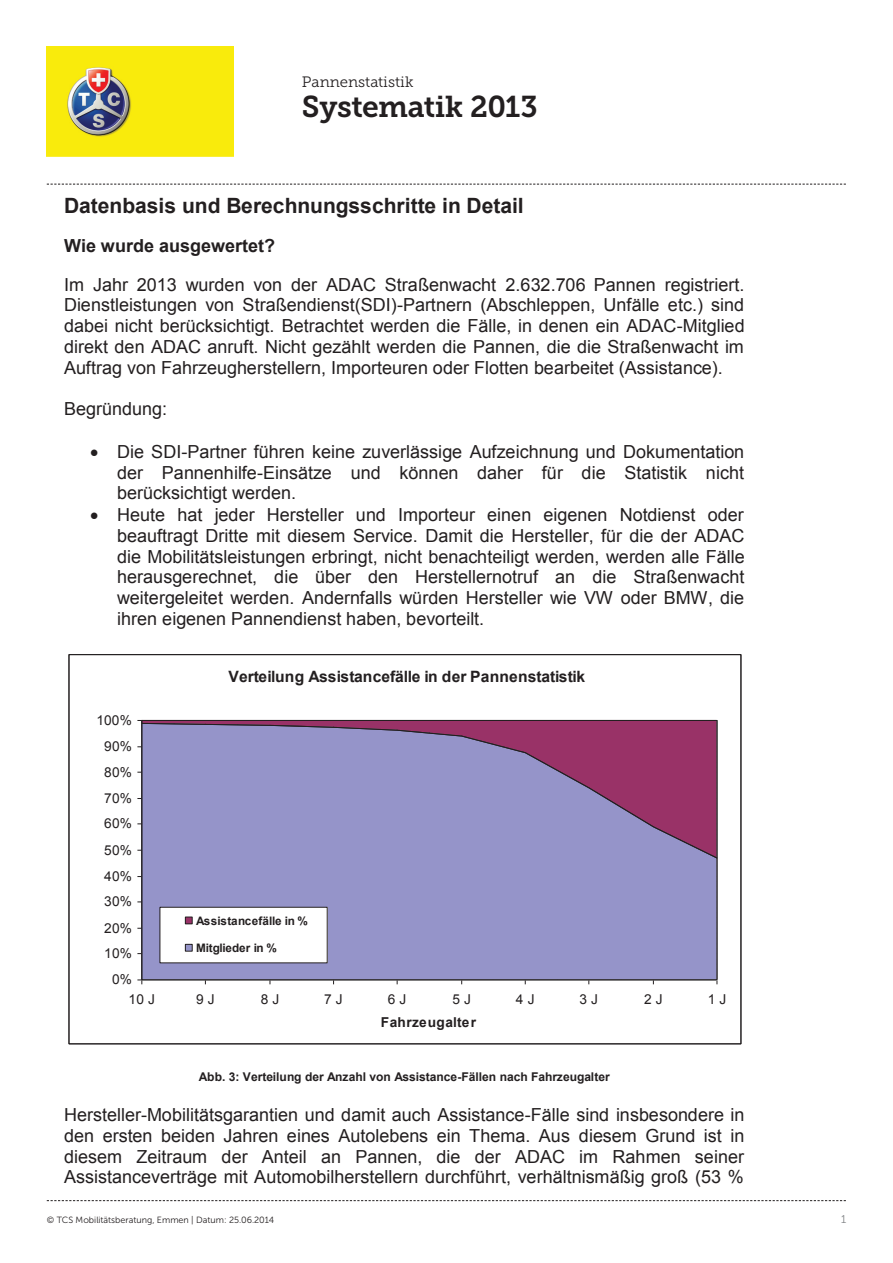
<style>
.page{position:relative;width:893px;height:1263px;background:#fff}
.page>*{position:absolute;margin:0;border:0;box-sizing:border-box;transform-origin:0 0}
.t1{font:30px "Museo Slab 700";letter-spacing:-.015em;color:#231f20}
.t2{font:700 21px "Arial";color:#231f20}
.t3{font:18px/20.7px "Arial";color:#231f20;text-align:justify}
.t4{font:700 18px "Arial";color:#231f20}
.t5{font:700 15.6px "Arial";letter-spacing:.005em;color:#231f20}
.t6{font:15px "Museo Slab 300";color:#231f20}
.t7{font:13.65px "Arial";letter-spacing:.015em;color:#231f20}
.t8{font:700 13.65px "Arial";letter-spacing:.03em;color:#231f20}
.t9{font:700 12px "Arial";color:#231f20}
.t10{font:700 11.7px "Arial";color:#231f20}
.t11{font:700 11.7px "Arial";letter-spacing:-.03em;color:#231f20}
.t12{font:11.25px "Museo Slab 300";color:#808285}
.t13{font:9px "Museo Sans 300";color:#231f20}
</style>
<div class="page">
<svg style="left:47px;top:1200px;width:799px;height:1px"></svg>
<svg style="left:47px;top:184px;width:799px;height:1px"></svg>
<img style="left:47px;top:47px;width:187px;height:109px">
<hr style="left:143px;top:979px;width:574px;height:1px;background:#939598">
<div style="left:142px;top:859px;width:575px;height:120px;background:#9594c9"></div>
<svg style="left:141px;top:719px;width:576px;height:140px;background:#947aad"></svg>
<hr style="left:141px;top:720px;width:1px;height:259px;background:#231f20">
<hr style="left:142px;top:979px;width:574px;height:1px;background:#231f20">
<div style="left:160px;top:907px;width:167px;height:56px;background:#fff"></div>
<div style="left:159px;top:907px;width:169px;height:56px;border:1px solid #231f20"></div>
<div style="left:185px;top:917px;width:7px;height:7px;background:#993267"></div>
<div style="left:185px;top:916px;width:8px;height:8px;border:1px solid #231f20"></div>
<div style="left:185px;top:944px;width:7px;height:7px;background:#9594c9"></div>
<div style="left:185px;top:944px;width:8px;height:8px;border:1px solid #231f20"></div>
<p class="t6" style="left:302px;top:74px;width:113px">Pannenstatistik</p>
<h1 class="t1" style="left:302px;top:90px;width:237px">Systematik 2013</h1>
<p class="t2" style="left:64px;top:191px;width:461px">Datenbasis und Berechnungsschritte in Detail</p>
<p class="t4" style="left:64px;top:234px;width:213px">Wie wurde ausgewertet?</p>
<p class="t3" style="left:64px;top:274px;width:682px">Im Jahr 2013 wurden von der ADAC Straßenwacht 2.632.706 Pannen registriert.<br>Dienstleistungen von Straßendienst(SDI)-Partnern (Abschleppen, Unfälle etc.) sind dabei nicht berücksichtigt. Betrachtet werden die Fälle, in denen ein ADAC-Mitglied direkt den ADAC anruft. Nicht gezählt werden die Pannen, die die Straßenwacht im Auftrag von Fahrzeugherstellern, Importeuren oder Flotten bearbeitet (Assistance).</p>
<p class="t3" style="left:64px;top:398px;width:105px">Begründung:</p>
<p class="t3" style="left:117px;top:441px;width:629px;text-indent:-27px">• Die SDI-Partner führen keine zuverlässige Aufzeichnung und Dokumentation der Pannenhilfe-Einsätze und können daher für die Statistik nicht berücksichtigt werden.</p>
<p class="t3" style="left:117px;top:505px;width:629px;text-indent:-27px">• Heute hat jeder Hersteller und Importeur einen eigenen Notdienst oder beauftragt Dritte mit diesem Service. Damit die Hersteller, für die der ADAC die Mobilitätsleistungen erbringt, nicht benachteiligt werden, werden alle Fälle herausgerechnet, die über den Herstellernotruf an die Straßenwacht weitergeleitet werden. Andernfalls würden Hersteller wie VW oder BMW, die ihren eigenen Pannendienst haben, bevorteilt.</p>
<p class="t7" style="left:96px;top:711px;width:37px">100%</p>
<p class="t7" style="left:104px;top:737px;width:29px">90%</p>
<p class="t7" style="left:104px;top:763px;width:29px">80%</p>
<p class="t7" style="left:104px;top:789px;width:29px">70%</p>
<p class="t7" style="left:104px;top:814px;width:29px">60%</p>
<p class="t7" style="left:104px;top:841px;width:29px">50%</p>
<p class="t7" style="left:104px;top:867px;width:29px">40%</p>
<p class="t7" style="left:104px;top:892px;width:29px">30%</p>
<p class="t7" style="left:104px;top:919px;width:29px">20%</p>
<p class="t7" style="left:104px;top:944px;width:29px">10%</p>
<p class="t7" style="left:112px;top:970px;width:21px">0%</p>
<p class="t5" style="left:228px;top:666px;width:358px">Verteilung Assistancefälle in der Pannenstatistik</p>
<p class="t10" style="left:196px;top:913px;width:113px">Assistancefälle in %</p>
<p class="t11" style="left:196px;top:940px;width:82px">Mitglieder in %</p>
<p class="t7" style="left:129px;top:990px;width:28px">10 J</p>
<p class="t7" style="left:196px;top:990px;width:20px">9 J</p>
<p class="t7" style="left:261px;top:990px;width:20px">8 J</p>
<p class="t7" style="left:324px;top:990px;width:20px">7 J</p>
<p class="t7" style="left:388px;top:990px;width:20px">6 J</p>
<p class="t7" style="left:452px;top:990px;width:20px">5 J</p>
<p class="t7" style="left:516px;top:990px;width:20px">4 J</p>
<p class="t7" style="left:580px;top:990px;width:20px">3 J</p>
<p class="t7" style="left:644px;top:990px;width:20px">2 J</p>
<p class="t7" style="left:708px;top:990px;width:20px">1 J</p>
<p class="t8" style="left:381px;top:1013px;width:97px">Fahrzeugalter</p>
<p class="t9" style="left:199px;top:1068px;width:412px">Abb. 3: Verteilung der Anzahl von Assistance-Fällen nach Fahrzeugalter</p>
<p class="t3" style="left:64px;top:1105px;width:682px">Hersteller-Mobilitätsgarantien und damit auch Assistance-Fälle sind insbesondere in den ersten beiden Jahren eines Autolebens ein Thema. Aus diesem Grund ist in diesem Zeitraum der Anteil an Pannen, die der ADAC im Rahmen seiner Assistanceverträge mit Automobilherstellern durchführt, verhältnismäßig groß (53 %</p>
<p class="t13" style="left:47px;top:1215px;width:229px">© TCS Mobilitätsberatung, Emmen | Datum: 25.06.2014</p>
<p class="t12" style="left:841px;top:1213px;width:7px">1</p>
</div>
